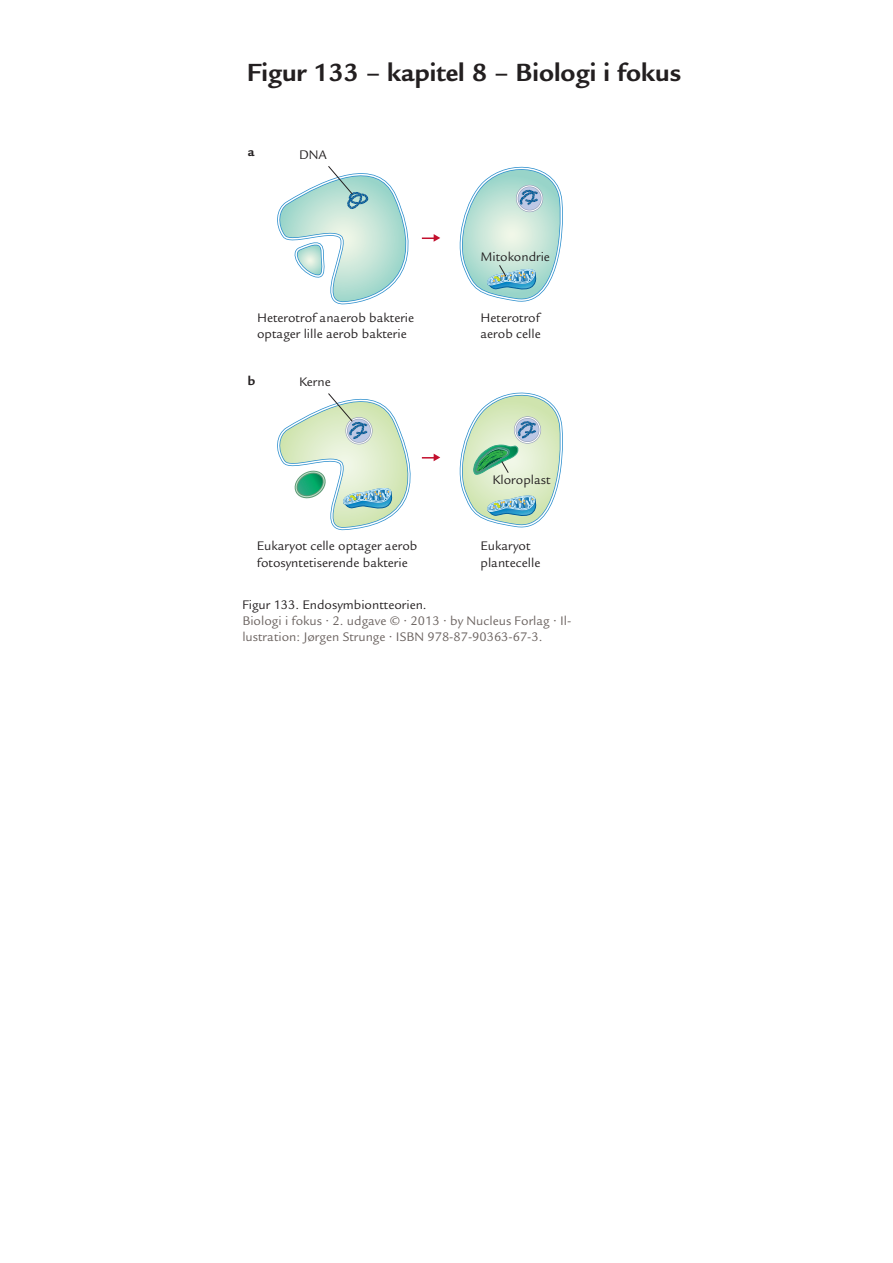
<style>
.page{position:relative;width:893px;height:1263px;background:#fff}
.page>*{position:absolute;margin:0;border:0;box-sizing:border-box;transform-origin:0 0}
.t1{font:700 27px "Legacy Sans";color:#231f20}
.t2{font:13.5px/16.2px "Legacy Sans";color:#231f20}
.t3{font:13.5px/16.2px "Legacy Sans";color:#6b6360}
.t4{font:700 13.5px "Legacy Sans";color:#231f20}
</style>
<div class="page">
<svg style="left:277px;top:166px;width:163px;height:139px"></svg>
<svg style="left:459px;top:166px;width:104px;height:136px"></svg>
<svg style="left:277px;top:393px;width:163px;height:138px"></svg>
<svg style="left:459px;top:392px;width:104px;height:136px"></svg>
<p class="t1" style="left:247px;top:57px;width:436px">Figur 133 – kapitel 8 – Biologi i fokus</p>
<p class="t4" style="left:248px;top:144px;width:8px">a</p>
<p class="t2" style="left:299px;top:147px;width:29px">DNA</p>
<p class="t2" style="left:257px;top:310px;width:159px">Heterotrof anaerob bakterie optager lille aerob bakterie</p>
<p class="t4" style="left:248px;top:373px;width:9px">b</p>
<p class="t2" style="left:299px;top:374px;width:33px">Kerne</p>
<p class="t2" style="left:480px;top:249px;width:71px">Mitokondrie</p>
<p class="t2" style="left:480px;top:310px;width:62px">Heterotrof aerob celle</p>
<p class="t2" style="left:492px;top:472px;width:60px">Kloroplast</p>
<p class="t2" style="left:257px;top:538px;width:162px">Eukaryot celle optager aerob fotosyntetiserende bakterie</p>
<p class="t2" style="left:480px;top:538px;width:61px">Eukaryot plantecelle</p>
<p class="t2" style="left:242px;top:597px;width:186px">Figur 133. Endosymbiontteorien.</p>
<p class="t3" style="left:242px;top:613px;width:331px">Biologi i fokus • 2. udgave © • 2013 • by Nucleus Forlag • Il&shy;lustration: Jørgen Strunge • ISBN 978-87-90363-67-3.</p>
</div>
